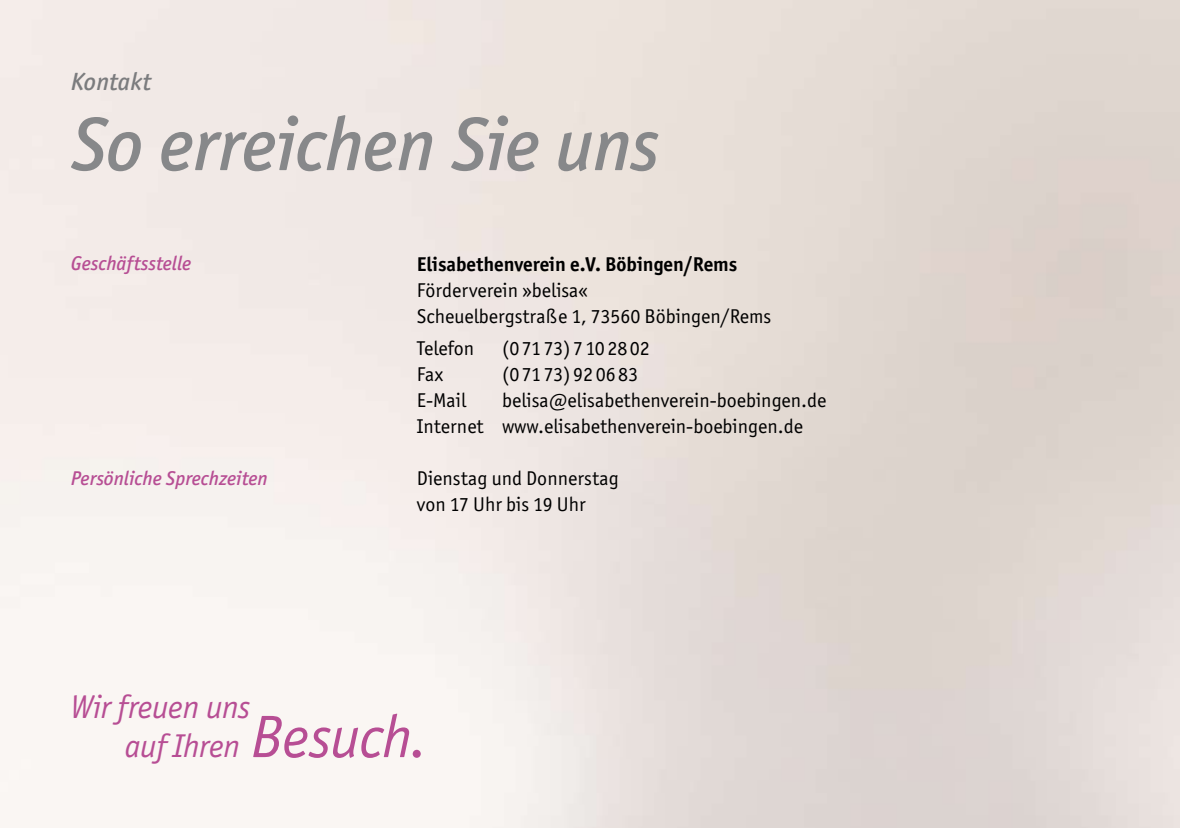
<style>
.page{position:relative;width:1180px;height:828px;background:#fff}
.page>*{position:absolute;margin:0;border:0;box-sizing:border-box;transform-origin:0 0}
.t1{font:italic 500 76px "Officina San ITC";letter-spacing:-.01em;color:#87888a}
.t2{font:italic 33px/38.6px "Officina San ITC";letter-spacing:-.01em;color:#b74e94}
.t3{font:italic 500 25px "Officina San ITC";color:#7b7c7e}
.t4{font:20px/26px "Officina San ITC";color:#000}
.t5{font:italic 500 20px "Officina San ITC";color:#b74e94}
.t6{font:700 20px "Officina San ITC";color:#000}
.s1{font-size:60px}
</style>
<div class="page">
<p class="t3" style="left:71px;top:66px;width:82px">Kontakt</p>
<h1 class="t1" style="left:71px;top:100px;width:590px">So erreichen Sie uns</h1>
<p class="t5" style="left:71px;top:252px;width:122px">Geschäftsstelle</p>
<p class="t5" style="left:71px;top:466px;width:198px">Persönliche Sprechzeiten</p>
<p class="t6" style="left:417px;top:252px;width:322px">Elisabethenverein e.V. Böbingen/Rems</p>
<p class="t4" style="left:417px;top:277px;width:356px">Förderverein »belisa«<br>Scheuelbergstraße 1, 73560 Böbingen/Rems</p>
<p class="t4" style="left:417px;top:335px;width:59px">Telefon</p>
<p class="t4" style="left:502px;top:335px;width:149px">(0 7173) 7 10 28 02</p>
<p class="t4" style="left:417px;top:361px;width:28px">Fax</p>
<p class="t4" style="left:502px;top:361px;width:138px">(0 7173) 92 06 83</p>
<p class="t4" style="left:417px;top:387px;width:51px">E-Mail</p>
<p class="t4" style="left:417px;top:387px;width:411px;text-indent:85px">belisa@elisabethenverein-boebingen.de<br>Internet www.elisabethenverein-boebingen.de</p>
<p class="t4" style="left:417px;top:465px;width:203px">Dienstag und Donnerstag von 17 Uhr bis 19 Uhr</p>
<h2 class="t2" style="left:125px;top:688px;width:305px;text-indent:-54px">Wir freuen uns<br>auf Ihren <span class="s1">Besuch.</span></h2>
</div>
